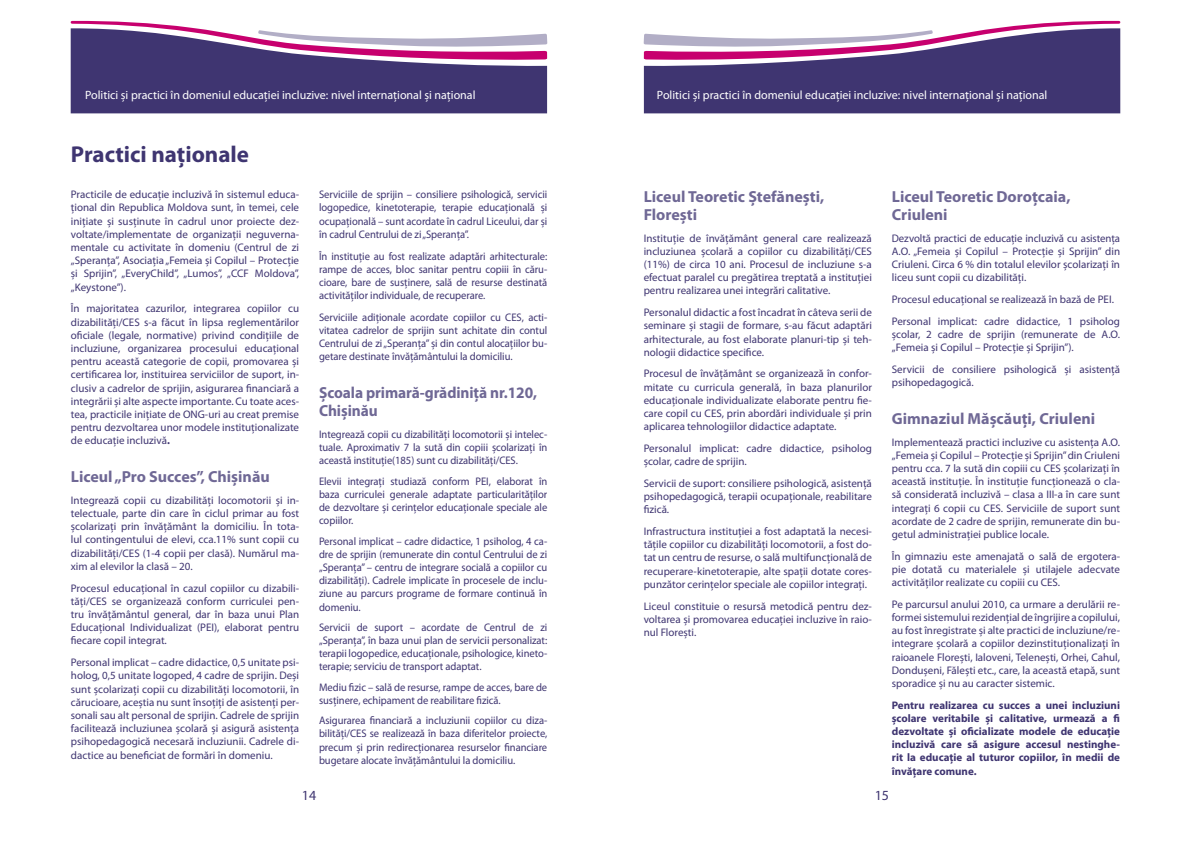
<style>
.page{position:relative;width:1191px;height:842px;background:#fff}
.page>*{position:absolute;margin:0;border:0;box-sizing:border-box;transform-origin:0 0}
.t1{font:700 23px "Myriad Pro";color:#3f3571}
.t2{font:700 16px/18px "Myriad Pro";color:#6f6895}
.t3{font:700 16px/18px "Myriad Pro";color:#6f6895;scale:.96 1}
.t4{font:14px "Myriad Pro";color:#3f3571}
.t5{font:12px "Myriad Pro";color:#fff}
.t6{font:11px/13.2px "Myriad Pro";color:#3f3571;text-align:justify}
.t7{font:11px/13.2px "Myriad Pro";color:#3f3571;text-align:justify;scale:.96 1}
.t8{font:700 11px/13.2px "Myriad Pro";color:#3f3571;text-align:justify}
.s1{font-weight:700}
</style>
<div class="page">
<svg style="left:71px;top:21px;width:122px;height:7px"></svg>
<svg style="left:71px;top:28px;width:476px;height:85px;background:#6b588b"></svg>
<svg style="left:643px;top:21px;width:477px;height:38px"></svg>
<svg style="left:644px;top:28px;width:476px;height:85px;background:#6b588b"></svg>
<p class="t5" style="left:85px;top:88px;width:392px">Politici și practici în domeniul educației incluzive: nivel internaţional și naţional</p>
<p class="t5" style="left:657px;top:88px;width:392px">Politici și practici în domeniul educației incluzive: nivel internaţional și naţional</p>
<h1 class="t1" style="left:71px;top:139px;width:180px">Practici naţionale</h1>
<p class="t6" style="left:71px;top:188px;width:230px">Practicile de educaţie incluzivă în sistemul educa&shy;ţional din Republica Moldova sunt, în temei, cele iniţiate și susţinute în cadrul unor proiecte dez&shy;voltate/implementate de organizaţii neguverna&shy;mentale cu activitate în domeniu (Centrul de zi „Speranţa”, Asociaţia „Femeia și Copilul – Protecţie și Sprijin”, „EveryChild”, „Lumos”, „CCF Moldova”, „Keystone”).</p>
<p class="t6" style="left:71px;top:302px;width:230px">În majoritatea cazurilor, integrarea copiilor cu dizabilităţi/CES s-a făcut în lipsa reglementărilor oficiale (legale, normative) privind condiţiile de incluziune, organizarea procesului educaţional pentru această categorie de copii, promovarea și certificarea lor, instituirea serviciilor de suport, in&shy;clusiv a cadrelor de sprijin, asigurarea financiară a integrării și alte aspecte importante. Cu toate aces&shy;tea, practicile iniţiate de ONG-uri au creat premise pentru dezvoltarea unor modele instituţionalizate de educaţie incluzivă<span class="s1">.</span></p>
<h2 class="t2" style="left:71px;top:467px;width:200px">Liceul „Pro Succes”, Chișinău</h2>
<p class="t6" style="left:71px;top:493px;width:230px">Integrează copii cu dizabilităţi locomotorii și in&shy;telectuale, parte din care în ciclul primar au fost școlarizaţi prin învăţământ la domiciliu. În tota&shy;lul contingentului de elevi, cca.11% sunt copii cu dizabilităţi/CES (1-4 copii per clasă). Numărul ma&shy;xim al elevilor la clasă – 20.</p>
<p class="t6" style="left:71px;top:581px;width:230px">Procesul educaţional în cazul copiilor cu dizabili&shy;tăţi/CES se organizează conform curriculei pen&shy;tru învăţământul general, dar în baza unui Plan Educaţional Individualizat (PEI), elaborat pentru fiecare copil integrat.</p>
<p class="t6" style="left:71px;top:656px;width:230px">Personal implicat – cadre didactice, 0,5 unitate psi&shy;holog, 0,5 unitate logoped, 4 cadre de sprijin. Deși sunt școlarizaţi copii cu dizabilităţi locomotorii, în cărucioare, aceștia nu sunt însoţiţi de asistenţi per&shy;sonali sau alt personal de sprijin. Cadrele de sprijin facilitează incluziunea școlară și asigură asistenţa psihopedagogică necesară incluziunii. Cadrele di&shy;dactice au beneficiat de formări în domeniu.</p>
<p class="t7" style="left:319px;top:188px;width:239px">Serviciile de sprijin – consiliere psihologică, servicii logopedice, kinetoterapie, terapie educaţională și ocupaţională – sunt acordate în cadrul Liceului, dar și în cadrul Centrului de zi „Speranţa”.</p>
<p class="t7" style="left:319px;top:249px;width:239px">În instituţie au fost realizate adaptări arhitecturale: rampe de acces, bloc sanitar pentru copiii în căru&shy;cioare, bare de susţinere, sală de resurse destinată activităţilor individuale, de recuperare.</p>
<p class="t7" style="left:319px;top:310px;width:239px">Serviciile adiţionale acordate copiilor cu CES, acti&shy;vitatea cadrelor de sprijin sunt achitate din contul Centrului de zi „Speranţa” și din contul alocaţiilor bu&shy;getare destinate învăţământului la domiciliu.</p>
<h2 class="t3" style="left:319px;top:383px;width:229px">Școala primară-grădiniţă nr.120,<br>Chișinău</h2>
<p class="t7" style="left:319px;top:427px;width:239px">Integrează copii cu dizabilităţi locomotorii și intelec&shy;tuale. Aproximativ 7 la sută din copiii școlarizaţi în această instituţie(185) sunt cu dizabilităţi/CES.</p>
<p class="t7" style="left:319px;top:474px;width:239px">Elevii integraţi studiază conform PEI, elaborat în baza curriculei generale adaptate particularităţilor de dezvoltare și cerinţelor educaţionale speciale ale copiilor.</p>
<p class="t7" style="left:319px;top:534px;width:239px">Personal implicat – cadre didactice, 1 psiholog, 4 ca&shy;dre de sprijin (remunerate din contul Centrului de zi „Speranţa” – centru de integrare socială a copiilor cu dizabilităţi). Cadrele implicate în procesele de inclu&shy;ziune au parcurs programe de formare continuă în domeniu.</p>
<p class="t7" style="left:319px;top:620px;width:239px">Servicii de suport – acordate de Centrul de zi „Speranţa”, în baza unui plan de servicii personalizat: terapii logopedice, educaţionale, psihologice, kineto&shy;terapie; serviciu de transport adaptat.</p>
<p class="t7" style="left:319px;top:680px;width:239px">Mediu fizic – sală de resurse, rampe de acces, bare de susţinere, echipament de reabilitare fizică.</p>
<p class="t7" style="left:319px;top:714px;width:239px">Asigurarea financiară a incluziunii copiilor cu diza&shy;bilităţi/CES se realizează în baza diferitelor proiecte, precum și prin redirecţionarea resurselor financiare bugetare alocate învăţământului la domiciliu.</p>
<h2 class="t2" style="left:643px;top:187px;width:182px">Liceul Teoretic Ștefănești,<br>Florești</h2>
<p class="t6" style="left:643px;top:231px;width:230px">Instituţie de învăţământ general care realizează incluziunea școlară a copiilor cu dizabilităţi/CES (11%) de circa 10 ani. Procesul de incluziune s-a efectuat paralel cu pregătirea treptată a instituţiei pentru realizarea unei integrări calitative.</p>
<p class="t6" style="left:643px;top:306px;width:230px">Personalul didactic a fost încadrat în câteva serii de seminare și stagii de formare, s-au făcut adaptări arhitecturale, au fost elaborate planuri-tip și teh&shy;nologii didactice specifice.</p>
<p class="t6" style="left:643px;top:367px;width:230px">Procesul de învăţământ se organizează în confor&shy;mitate cu curricula generală, în baza planurilor educaţionale individualizate elaborate pentru fie&shy;care copil cu CES, prin abordări individuale și prin aplicarea tehnologiilor didactice adaptate.</p>
<p class="t6" style="left:643px;top:441px;width:230px">Personalul implicat: cadre didactice, psiholog școlar, cadre de sprijin.</p>
<p class="t6" style="left:643px;top:476px;width:230px">Servicii de suport: consiliere psihologică, asistenţă psihopedagogică, terapii ocupaţionale, reabilitare fizică.</p>
<p class="t6" style="left:643px;top:524px;width:230px">Infrastructura instituţiei a fost adaptată la necesi&shy;tăţile copiilor cu dizabilităţi locomotorii, a fost do&shy;tat un centru de resurse, o sală multifuncţională de recuperare-kinetoterapie, alte spaţii dotate cores&shy;punzător cerinţelor speciale ale copiilor integraţi.</p>
<p class="t6" style="left:643px;top:599px;width:230px">Liceul constituie o resursă metodică pentru dez&shy;voltarea și promovarea educaţiei incluzive în raio&shy;nul Florești.</p>
<h2 class="t2" style="left:891px;top:187px;width:180px">Liceul Teoretic Doroţcaia,<br>Criuleni</h2>
<p class="t6" style="left:891px;top:231px;width:230px">Dezvoltă practici de educaţie incluzivă cu asistenţa A.O. „Femeia și Copilul – Protecţie și Sprijin” din Criuleni. Circa 6 % din totalul elevilor școlarizaţi în liceu sunt copii cu dizabilităţi.</p>
<p class="t6" style="left:892px;top:288px;width:230px;line-height:21.7px">Procesul educaţional se realizează în bază de PEI.<br>Personal implicat: cadre didactice, 1 psiholog</p>
<p class="t6" style="left:892px;top:327px;width:230px">școlar, 2 cadre de sprijin (remunerate de A.O. „Femeia și Copilul – Protecţie și Sprijin”).</p>
<p class="t6" style="left:892px;top:362px;width:230px">Servicii de consiliere psihologică și asistenţă psihopedagogică.</p>
<h2 class="t2" style="left:891px;top:409px;width:205px">Gimnaziul Mășcăuţi, Criuleni</h2>
<p class="t6" style="left:891px;top:435px;width:230px">Implementează practici incluzive cu asistenţa A.O. „Femeia și Copilul – Protecţie și Sprijin” din Criuleni pentru cca. 7 la sută din copiii cu CES școlarizaţi în această instituţie. În instituţie funcţionează o cla&shy;să considerată incluzivă – clasa a III-a în care sunt integraţi 6 copii cu CES. Serviciile de suport sunt acordate de 2 cadre de sprijin, remunerate din bu&shy;getul administraţiei publice locale.</p>
<p class="t6" style="left:891px;top:549px;width:230px">În gimnaziu este amenajată o sală de ergotera&shy;pie dotată cu materialele și utilajele adecvate activităților realizate cu copiii cu CES.</p>
<p class="t6" style="left:891px;top:597px;width:230px">Pe parcursul anului 2010, ca urmare a derulării re&shy;formei sistemului rezidenţial de îngrijire a copilului, au fost înregistrate și alte practici de incluziune/re&shy;integrare școlară a copiilor dezinstituţionalizaţi în raioanele Florești, Ialoveni, Telenești, Orhei, Cahul, Dondușeni, Fălești etc., care, la această etapă, sunt sporadice și nu au caracter sistemic.</p>
<p class="t8" style="left:891px;top:698px;width:230px">Pentru realizarea cu succes a unei incluziuni școlare veritabile și calitative, urmează a fi dezvoltate și oficializate modele de educaţie incluzivă care să asigure accesul nestinghe&shy;rit la educaţie al tuturor copiilor, în medii de învăţare comune.</p>
<p class="t4" style="left:302px;top:786px;width:16px">14</p>
<p class="t4" style="left:874px;top:786px;width:16px">15</p>
</div>
